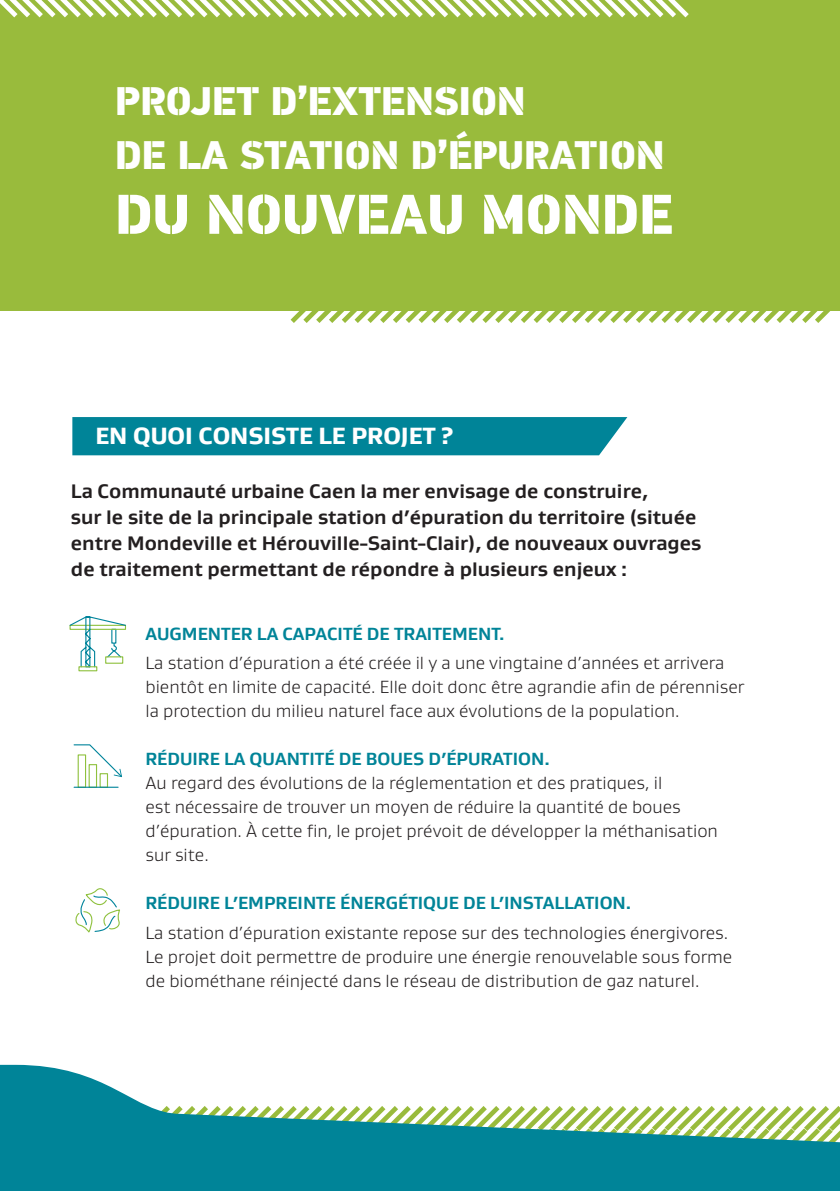
<style>
.page{position:relative;width:840px;height:1191px;background:#fff}
.page>*{position:absolute;margin:0;border:0;box-sizing:border-box;transform-origin:0 0}
.t1{font:900 56px "PF Din Stencil";color:#fff}
.t2{font:900 40px/53.6px "PF Din Stencil";color:#fff}
.t3{font:800 24px "Gustan";color:#fff}
.t4{font:700 20px/26px "Gustan";color:#231f20}
.t5{font:300 18px/24px "Gustan";color:#231f20}
.t6{font:700 18px "Gustan";color:#008498}
</style>
<div class="page">
<div style="left:0;top:0;width:839px;height:310px;background:#99bb3c"></div>
<div style="left:72px;top:417px;width:555px;height:38px;background:#008498"></div>
<svg style="left:0;top:0;width:689px;height:18px"></svg>
<svg style="left:285px;top:310px;width:554px;height:13px"></svg>
<svg style="left:69px;top:616px;width:57px;height:52px"></svg>
<div style="left:78px;top:666px;width:19px;height:5px;border:1px solid #8fc13e"></div>
<svg style="left:73px;top:744px;width:49px;height:44px"></svg>
<hr style="left:74px;top:786px;width:44px;height:2px;background:#00849b">
<svg style="left:75px;top:888px;width:45px;height:45px"></svg>
<svg style="left:0;top:1064px;width:839px;height:127px;fill:#008498"></svg>
<h2 class="t2" style="left:115px;top:75px;width:550px">PROJET D’EXTENSION<br>DE LA STATION D’ÉPURATION</h2>
<h1 class="t1" style="left:115px;top:180px;width:559px">DU NOUVEAU MONDE</h1>
<h3 class="t3" style="left:95px;top:419px;width:359px">EN QUOI CONSISTE LE PROJET ?</h3>
<p class="t4" style="left:71px;top:477px;width:631px">La Communauté urbaine Caen la mer envisage de construire,<br>sur le site de la principale station d’épuration du territoire (située entre Mondeville et Hérouville-Saint-Clair), de nouveaux ouvrages de traitement permettant de répondre à plusieurs enjeux :</p>
<p class="t6" style="left:145px;top:621px;width:360px">AUGMENTER LA CAPACITÉ DE TRAITEMENT.</p>
<p class="t5" style="left:145px;top:650px;width:600px">La station d’épuration a été créée il y a une vingtaine d’années et arrivera bientôt en limite de capacité. Elle doit donc être agrandie afin de pérenniser la protection du milieu naturel face aux évolutions de la population.</p>
<p class="t6" style="left:145px;top:747px;width:406px">RÉDUIRE LA QUANTITÉ DE BOUES D’ÉPURATION.</p>
<p class="t5" style="left:145px;top:770px;width:573px">Au regard des évolutions de la réglementation et des pratiques, il<br>est nécessaire de trouver un moyen de réduire la quantité de boues d’épuration. À cette fin, le projet prévoit de développer la méthanisation sur site.</p>
<p class="t6" style="left:145px;top:891px;width:487px">RÉDUIRE L’EMPREINTE ÉNERGÉTIQUE DE L’INSTALLATION.</p>
<p class="t5" style="left:145px;top:920px;width:588px">La station d’épuration existante repose sur des technologies énergivores.<br>Le projet doit permettre de produire une énergie renouvelable sous forme de biométhane réinjecté dans le réseau de distribution de gaz naturel.</p>
</div>
